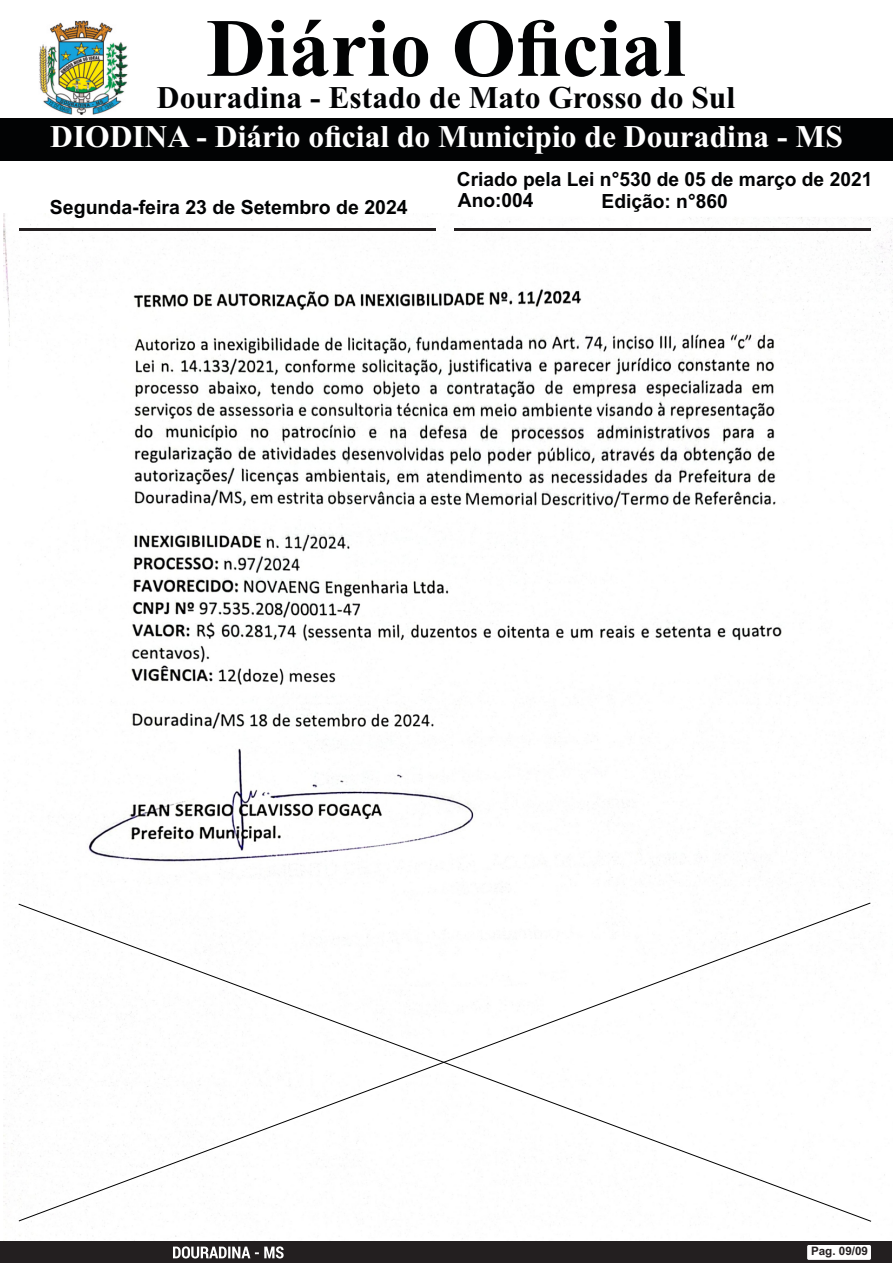
<style>
.page{position:relative;width:893px;height:1263px;background:#fff}
.page>*{position:absolute;margin:0;border:0;box-sizing:border-box;transform-origin:0 0}
.t1{font:700 82.5px "Times New Roman";color:#020304}
.t2{font:700 31.5px "Times New Roman";color:#fff}
.t3{font:700 31.5px "Times New Roman";color:#020304}
.t4{font:700 19.5px "Arial";color:#020304}
.t5{font:700 11.7px "Arial";color:#231f20}
</style>
<div class="page">
<img style="left:4px;top:213px;width:889px;height:1029px">
<div style="left:0;top:118px;width:893px;height:43px;background:#020304"></div>
<img style="left:39px;top:20px;width:89px;height:95px">
<div style="left:0;top:1242px;width:892px;height:21px;background:#231f20"></div>
<div style="left:807px;top:1245px;width:64px;height:15px;background:#fff;border-radius:2px"></div>
<svg style="left:173px;top:1246px;width:111px;height:12px"></svg>
<hr style="left:455px;top:229px;width:416px;height:2px;background:#231f20">
<hr style="left:19px;top:229px;width:416px;height:2px;background:#231f20">
<svg style="left:18px;top:902px;width:853px;height:320px"></svg>
<h1 class="t1" style="left:206px;top:20px;width:481px">Diário Oficial</h1>
<h2 class="t3" style="left:157px;top:87px;width:580px">Douradina - Estado de Mato Grosso do Sul</h2>
<h2 class="t2" style="left:50px;top:126px;width:794px">DIODINA - Diário oficial do Municipio de Douradina - MS</h2>
<p class="t4" style="left:457px;top:171px;width:417px">Criado pela Lei n°530 de 05 de março de 2021</p>
<p class="t4" style="left:50px;top:200px;width:359px">Segunda-feira 23 de Setembro de 2024</p>
<p class="t4" style="left:458px;top:193px;width:77px">Ano:004</p>
<p class="t4" style="left:602px;top:193px;width:128px">Edição: n°860</p>
<p class="t5" style="left:811px;top:1247px;width:59px">Pag. 09/09</p>
</div>
